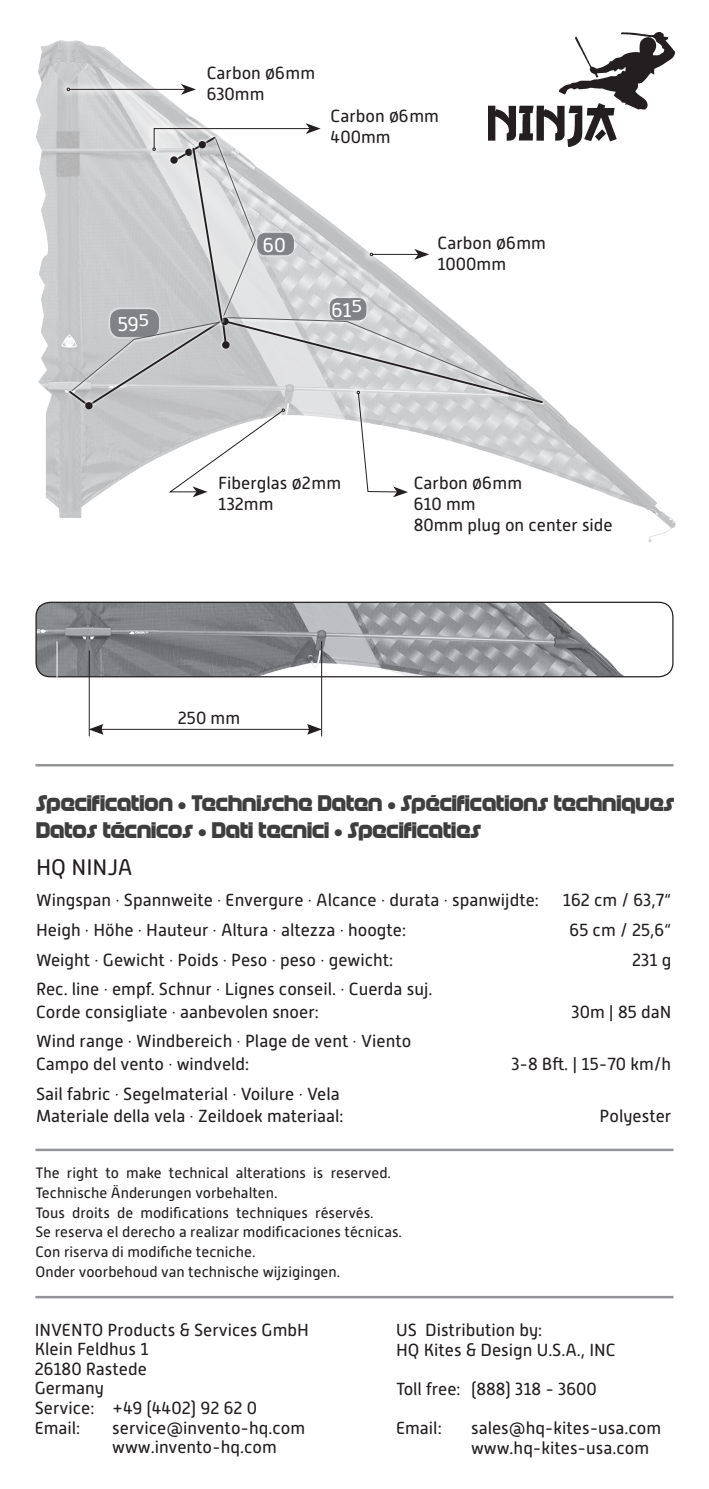
<style>
.page{position:relative;width:709px;height:1489px;background:#fff}
.page>*{position:absolute;margin:0;border:0;box-sizing:border-box;transform-origin:0 0}
.t1{font:22.5px/27.5px "Age";color:#3e3e3f}
.t2{font:22.5px "Alwyn New Rounded";color:#231f20}
.t3{font:20px "Alwyn New Rounded";color:#fff}
.t4{font:17.5px/19.5px "Alwyn New Rounded";color:#231f20}
.t5{font:15px/19.5px "Alwyn New Rounded";color:#231f20}
.s1{font-family:"Scala Sans LF";font-weight:700}
</style>
<div class="page">
<hr style="left:35px;top:764px;width:638px;height:2px;background:#939598">
<hr style="left:35px;top:1148px;width:638px;height:3px;background:#939598">
<hr style="left:35px;top:1295px;width:638px;height:3px;background:#939598">
<img style="left:36px;top:41px;width:639px;height:501px">
<svg style="left:60px;top:78px;width:143px;height:24px"></svg>
<hr style="left:70px;top:89px;width:115px;height:1px;background:#231f20">
<svg style="left:181px;top:84px;width:15px;height:11px"></svg>
<div style="left:350px;top:384px;width:64px;height:120px;background:#fff"></div>
<div style="left:163px;top:402px;width:129px;height:102px;background:#fff"></div>
<svg style="left:146px;top:117px;width:181px;height:5px"></svg>
<img style="left:37px;top:603px;width:636px;height:73px">
<div style="left:35px;top:601px;width:638px;height:76px;border:1px solid #231f20;border-radius:14px"></div>
<hr style="left:89px;top:651px;width:1px;height:85px;background:#231f20">
<hr style="left:57px;top:641px;width:1px;height:36px;background:#fff">
<hr style="left:321px;top:641px;width:1px;height:95px;background:#231f20">
<hr style="left:100px;top:729px;width:211px;height:1px;background:#231f20">
<svg style="left:89px;top:724px;width:15px;height:10px"></svg>
<svg style="left:307px;top:724px;width:15px;height:10px"></svg>
<img style="left:488px;top:32px;width:187px;height:114px">
<svg style="left:62px;top:122px;width:482px;height:375px"></svg>
<p class="t3" style="left:118px;top:313px;width:33px">59<sup>5</sup></p>
<p class="t4" style="left:207px;top:63px;width:110px;line-height:21px">Carbon ø6mm<br>630mm</p>
<p class="t4" style="left:330px;top:105px;width:110px;line-height:21px">Carbon ø6mm<br>400mm</p>
<p class="t3" style="left:263px;top:233px;width:24px">60</p>
<p class="t3" style="left:331px;top:298px;width:32px">61<sup>5</sup></p>
<p class="t4" style="left:437px;top:233px;width:110px;line-height:21px">Carbon ø6mm<br>1000mm</p>
<p class="t4" style="left:218px;top:472px;width:124px;line-height:21px">Fiberglas ø2mm<br>132mm</p>
<p class="t4" style="left:414px;top:472px;width:201px;line-height:21px">Carbon ø6mm<br>610 mm<br>80mm plug on center side</p>
<p class="t4" style="left:178px;top:708px;width:64px">250 mm</p>
<p class="t1" style="left:36px;top:790px;width:640px">Specification <span class="s1">•</span> Technische Daten <span class="s1">•</span> Spécifications techniques<br>Datos técnicos <span class="s1">•</span> Dati tecnici <span class="s1">•</span> Specificaties</p>
<p class="t2" style="left:36px;top:854px;width:98px">HQ NINJA</p>
<p class="t4" style="left:36px;top:890px;width:504px">Wingspan · Spannweite · Envergure · Alcance · durata · spanwijdte:</p>
<p class="t4" style="left:563px;top:890px;width:110px">162 cm / 63,7“</p>
<p class="t4" style="left:36px;top:920px;width:371px">Heigh · Höhe · Hauteur · Altura · altezza · hoogte:</p>
<p class="t4" style="left:569px;top:920px;width:103px">65 cm / 25,6“</p>
<p class="t4" style="left:36px;top:949px;width:359px">Weight · Gewicht · Poids · Peso · peso · gewicht:</p>
<p class="t4" style="left:632px;top:949px;width:41px">231 g</p>
<p class="t4" style="left:36px;top:978px;width:398px;line-height:22.5px">Rec. line · empf. Schnur · Lignes conseil. · Cuerda suj.<br>Corde consigliate · aanbevolen snoer:</p>
<p class="t4" style="left:571px;top:1002px;width:101px">30m | 85 daN</p>
<p class="t4" style="left:36px;top:1030px;width:377px;line-height:22.5px">Wind range · Windbereich · Plage de vent · Viento<br>Campo del vento · windveld:</p>
<p class="t4" style="left:36px;top:1082px;width:309px;line-height:22.5px">Sail fabric · Segelmaterial · Voilure · Vela<br>Materiale della vela · Zeildoek materiaal:</p>
<p class="t5" style="left:35px;top:1163px;width:368px">The right to make technical alterations is reserved.<br>Technische Änderungen vorbehalten.<br>Tous droits de modifications techniques réservés.<br>Se reserva el derecho a realizar modificaciones técnicas.<br>Con riserva di modifiche tecniche.<br>Onder voorbehoud van technische wijzigingen.</p>
<p class="t4" style="left:511px;top:1054px;width:161px">3-8 Bft. | 15-70 km/h</p>
<p class="t4" style="left:599px;top:1106px;width:73px">Polyester</p>
<p class="t4" style="left:35px;top:1319px;width:276px">INVENTO Products &amp; Services GmbH<br>Klein Feldhus 1<br>26180 Rastede<br>Germany<br>Service: +49 (4402) 92 62 0<br>Email:</p>
<p class="t4" style="left:112px;top:1417px;width:194px">service@invento-hq.com www.invento-hq.com</p>
<p class="t4" style="left:396px;top:1320px;width:221px">US Distribution by:<br>HQ Kites &amp; Design U.S.A., INC</p>
<p class="t4" style="left:396px;top:1379px;width:202px">Toll free: (888) 318 - 3600</p>
<p class="t4" style="left:396px;top:1418px;width:47px">Email:</p>
<p class="t4" style="left:471px;top:1418px;width:192px">sales@hq-kites-usa.com www.hq-kites-usa.com</p>
</div>
